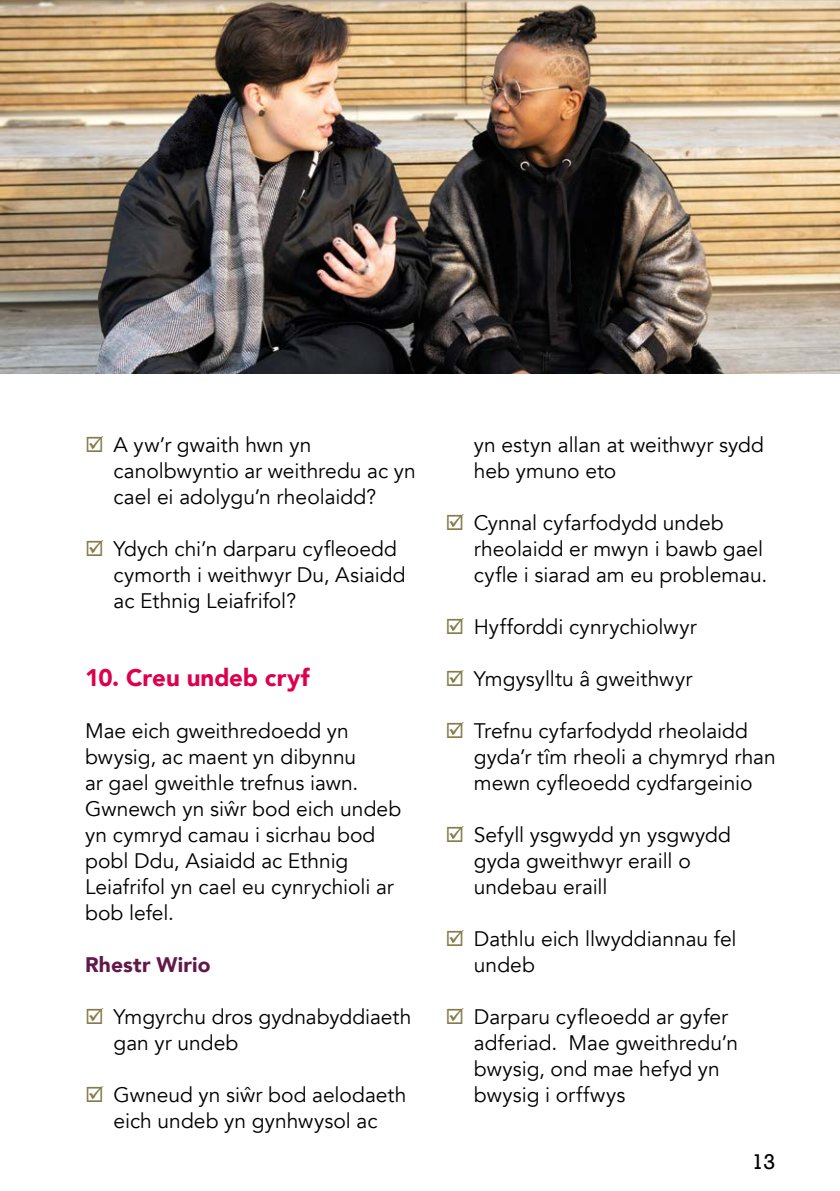
<style>
.page{position:relative;width:840px;height:1191px;background:#fff}
.page>*{position:absolute;margin:0;border:0;box-sizing:border-box;transform-origin:0 0}
.t1{font:900 24px "Avenir";color:#dd004e}
.t2{font:21px/26px "Avenir";color:#000}
.t3{font:900 21px "Avenir";letter-spacing:.01em;color:#63184a}
.t4{font:20px "Rockwell";color:#000}
.s1{color:#867b49}
</style>
<div class="page">
<img style="left:0;top:0;width:839px;height:374px">
<p class="t2" style="left:113px;top:432px;width:304px;text-indent:-28px"><span class="s1">☑</span> A yw’r gwaith hwn yn canolbwyntio ar weithredu ac yn cael ei adolygu’n rheolaidd?</p>
<p class="t2" style="left:113px;top:536px;width:293px;text-indent:-28px"><span class="s1">☑</span> Ydych chi’n darparu cyfleoedd cymorth i weithwyr Du, Asiaidd ac Ethnig Leiafrifol?</p>
<p class="t1" style="left:85px;top:657px;width:226px">10. Creu undeb cryf</p>
<p class="t2" style="left:85px;top:718px;width:317px">Mae eich gweithredoedd yn bwysig, ac maent yn dibynnu<br>ar gael gweithle trefnus iawn.<br>Gwnewch yn siŵr bod eich undeb yn cymryd camau i sicrhau bod pobl Ddu, Asiaidd ac Ethnig<br>Leiafrifol yn cael eu cynrychioli ar bob lefel.</p>
<p class="t3" style="left:85px;top:946px;width:127px">Rhestr Wirio</p>
<p class="t2" style="left:113px;top:1004px;width:299px;text-indent:-28px"><span class="s1">☑</span> Ymgyrchu dros gydnabyddiaeth gan yr undeb</p>
<p class="t2" style="left:85px;top:1082px;width:322px;text-align:center"><span class="s1">☑</span> Gwneud yn siŵr bod aelodaeth eich undeb yn gynhwysol ac</p>
<p class="t2" style="left:473px;top:432px;width:291px">yn estyn allan at weithwyr sydd heb ymuno eto</p>
<p class="t2" style="left:473px;top:510px;width:295px;text-indent:-28px"><span class="s1">☑</span> Cynnal cyfarfodydd undeb rheolaidd er mwyn i bawb gael cyfle i siarad am eu problemau.</p>
<p class="t2" style="left:445px;top:614px;width:252px"><span class="s1">☑</span> Hyfforddi cynrychiolwyr</p>
<p class="t2" style="left:445px;top:666px;width:248px"><span class="s1">☑</span> Ymgysylltu â gweithwyr</p>
<p class="t2" style="left:473px;top:718px;width:303px;text-indent:-28px"><span class="s1">☑</span> Trefnu cyfarfodydd rheolaidd gyda’r tîm rheoli a chymryd rhan mewn cyfleoedd cydfargeinio</p>
<p class="t2" style="left:473px;top:822px;width:258px;text-indent:-28px"><span class="s1">☑</span> Sefyll ysgwydd yn ysgwydd gyda gweithwyr eraill o undebau eraill</p>
<p class="t2" style="left:473px;top:926px;width:264px;text-indent:-28px"><span class="s1">☑</span> Dathlu eich llwyddiannau fel undeb</p>
<p class="t2" style="left:473px;top:1004px;width:265px;text-indent:-28px"><span class="s1">☑</span> Darparu cyfleoedd ar gyfer adferiad. Mae gweithredu’n bwysig, ond mae hefyd yn bwysig i orffwys</p>
<p class="t4" style="left:751px;top:1149px;width:25px">13</p>
</div>
